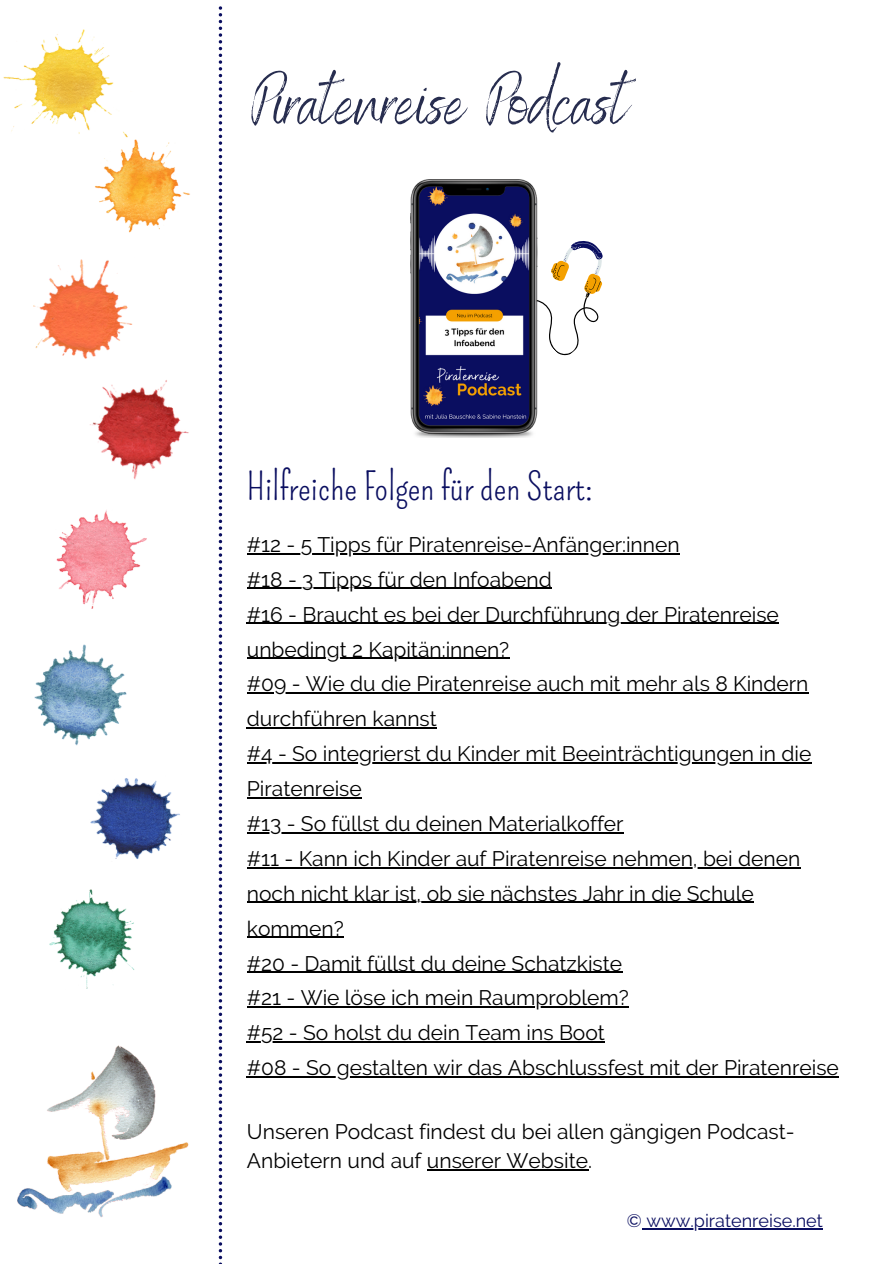
<style>
.page{position:relative;width:894px;height:1264px;background:#fff}
.page>*{position:absolute;margin:0;border:0;box-sizing:border-box;transform-origin:0 0}
.t1{font:70.5px "Benedict";color:#272d4f}
.t2{font:37.5px "Pompiere";color:#0a0e60}
.t3{font:21px/34.8px "Raleway";color:#000}
.t4{font:18px "Raleway";color:#0a0e60}
</style>
<div class="page">
<img style="left:3px;top:29px;width:125px;height:109px">
<img style="left:95px;top:139px;width:95px;height:94px">
<img style="left:90px;top:380px;width:99px;height:100px">
<img style="left:34px;top:259px;width:99px;height:100px">
<img style="left:49px;top:889px;width:86px;height:100px">
<img style="left:56px;top:510px;width:90px;height:99px">
<img style="left:90px;top:778px;width:90px;height:82px">
<img style="left:34px;top:644px;width:93px;height:102px">
<img style="left:17px;top:1045px;width:172px;height:173px">
<svg style="left:219px;top:6px;width:3px;height:1257px"></svg>
<hr style="left:646px;top:1228px;width:176px;height:1px;background:#0a0e60">
<hr style="left:247px;top:553px;width:432px;height:1px;background:#000">
<hr style="left:247px;top:588px;width:304px;height:1px;background:#000">
<hr style="left:247px;top:622px;width:531px;height:2px;background:#000">
<hr style="left:247px;top:657px;width:262px;height:1px;background:#000">
<hr style="left:247px;top:692px;width:561px;height:1px;background:#000">
<hr style="left:247px;top:727px;width:190px;height:1px;background:#000">
<hr style="left:247px;top:762px;width:564px;height:1px;background:#000">
<hr style="left:247px;top:797px;width:115px;height:1px;background:#000">
<hr style="left:247px;top:832px;width:376px;height:1px;background:#000">
<hr style="left:247px;top:867px;width:553px;height:1px;background:#000">
<hr style="left:247px;top:901px;width:506px;height:2px;background:#000">
<hr style="left:247px;top:936px;width:96px;height:1px;background:#000">
<hr style="left:247px;top:971px;width:375px;height:1px;background:#000">
<hr style="left:247px;top:1006px;width:381px;height:1px;background:#000">
<hr style="left:247px;top:1041px;width:358px;height:1px;background:#000">
<hr style="left:247px;top:1076px;width:591px;height:1px;background:#000">
<svg style="left:537px;top:233px;width:66px;height:128px"></svg>
<img style="left:410px;top:179px;width:127px;height:258px">
<img style="left:419px;top:187px;width:110px;height:238px">
<hr style="left:427px;top:1169px;width:161px;height:1px;background:#000">
<p class="t1" style="left:251px;top:57px;width:377px">Piratenreise Podcast</p>
<p class="t2" style="left:247px;top:464px;width:348px">Hilfreiche Folgen für den Start:</p>
<h2 class="t3" style="left:247px;top:527px;width:434px">#12 - 5 Tipps für Piratenreise-Anfänger:innen</h2>
<h3 class="t3" style="left:247px;top:562px;width:306px">#18 - 3 Tipps für den Infoabend</h3>
<h3 class="t3" style="left:247px;top:597px;width:533px">#16 - Braucht es bei der Durchführung der Piratenreise</h3>
<p class="t3" style="left:247px;top:631px;width:593px">unbedingt 2 Kapitän:innen?<br>#09 - Wie du die Piratenreise auch mit mehr als 8 Kindern durchführen kannst<br>#4 - So integrierst du Kinder mit Beeinträchtigungen in die Piratenreise<br>#13 - So füllst du deinen Materialkoffer<br>#11 - Kann ich Kinder auf Piratenreise nehmen, bei denen noch nicht klar ist, ob sie nächstes Jahr in die Schule kommen?<br>#20 - Damit füllst du deine Schatzkiste<br>#21 - Wie löse ich mein Raumproblem?<br>#52 - So holst du dein Team ins Boot<br>#08 - So gestalten wir das Abschlussfest mit der Piratenreise</p>
<p class="t3" style="left:247px;top:1117px;width:549px;line-height:29.2px">Unseren Podcast findest du bei allen gängigen Podcast-<br>Anbietern und auf unserer Website.</p>
<p class="t4" style="left:626px;top:1210px;width:197px">© www.piratenreise.net</p>
</div>
